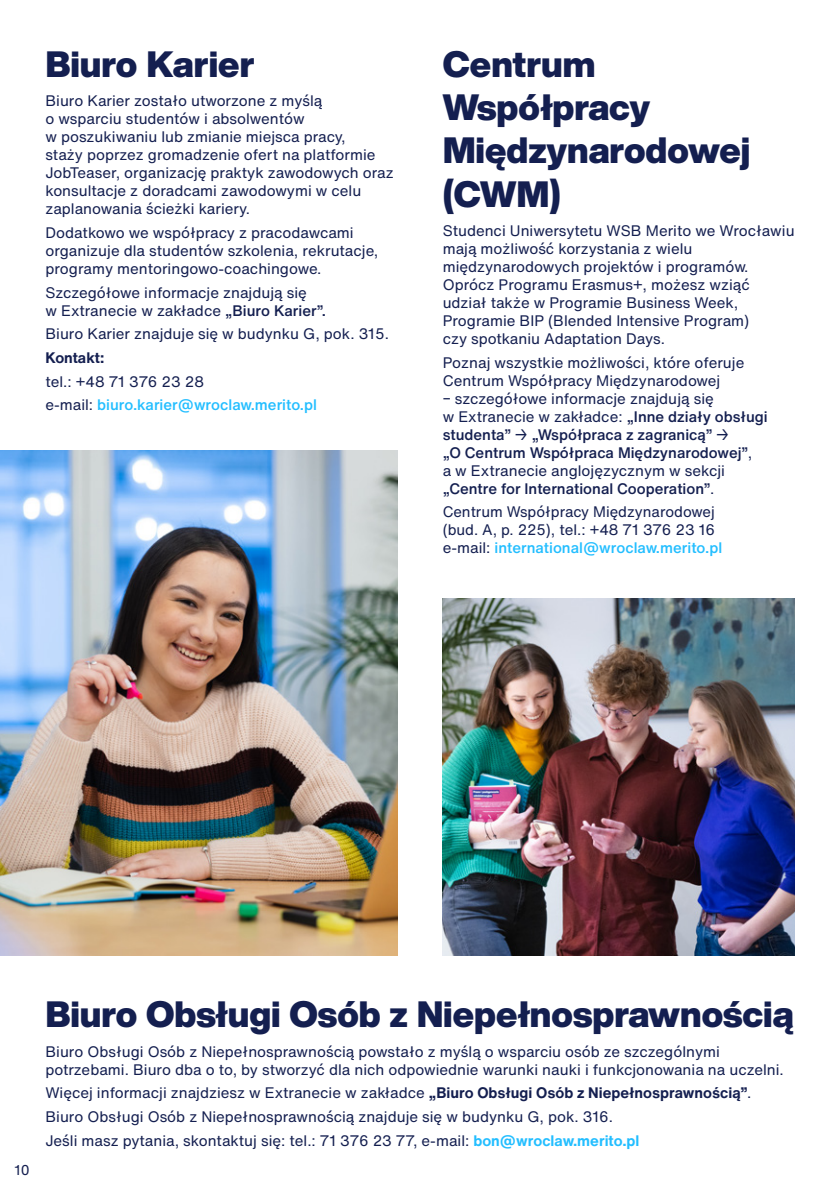
<style>
.page{position:relative;width:840px;height:1191px;background:#fff}
.page>*{position:absolute;margin:0;border:0;box-sizing:border-box;transform-origin:0 0}
.nagłówek{font:900 36px/43.2px "Helvetica Now Display";color:#141f50}
.t1{font:15px/18px "Helvetica Now Text";color:#141f50}
.t2{font:500 15px/18px "Helvetica Now Text";color:#141f50}
.t3{font:500 15px "Helvetica Now Text";color:#23beff}
.t4{font:700 15px "Helvetica Now Text";color:#141f50}
.t5{font:14px "Helvetica Now Text";color:#141f50}
.s1{font-weight:500}
.s2{font-weight:400;color:#141f50}
.s3{font-weight:400}
.s4{font-weight:500;color:#23beff}
.s5{font-weight:700}
.s6{font-weight:700;color:#23beff}
</style>
<div class="page">
<img style="left:0;top:450px;width:397px;height:505px">
<img style="left:442px;top:598px;width:352px;height:357px">
<p class="nagłówek" style="left:45px;top:42px;width:211px">Biuro Karier</p>
<p class="t1" style="left:45px;top:92px;width:350px">Biuro Karier zostało utworzone z myślą<br>o wsparciu studentów i absolwentów<br>w poszukiwaniu lub zmianie miejsca pracy,<br>staży poprzez gromadzenie ofert na platformie JobTeaser, organizację praktyk zawodowych oraz konsultacje z doradcami zawodowymi w celu zaplanowania ścieżki kariery.</p>
<p class="t1" style="left:45px;top:224px;width:334px">Dodatkowo we współpracy z pracodawcami organizuje dla studentów szkolenia, rekrutacje, programy mentoringowo-coachingowe.</p>
<p class="t1" style="left:45px;top:283px;width:282px">Szczegółowe informacje znajdują się<br>w Extranecie w zakładce <span class="s1">„Biuro Karier”.</span></p>
<p class="t1" style="left:45px;top:325px;width:345px">Biuro Karier znajduje się w budynku G, pok. 315.</p>
<p class="t4" style="left:45px;top:347px;width:60px">Kontakt:</p>
<p class="t1" style="left:45px;top:372px;width:160px">tel.: +48 71 376 23 28</p>
<p class="t3" style="left:45px;top:395px;width:273px"><span class="s2">e-mail:</span> biuro.karier@wroclaw.merito.pl</p>
<p class="nagłówek" style="left:442px;top:42px;width:309px">Centrum<br>Współpracy<br>Międzynarodowej (CWM)</p>
<p class="t1" style="left:442px;top:222px;width:353px">Studenci Uniwersytetu WSB Merito we Wrocławiu mają możliwość korzystania z wielu międzynarodowych projektów i programów.<br>Oprócz Programu Erasmus+, możesz wziąć udział także w Programie Business Week, Programie BIP (Blended Intensive Program)<br>czy spotkaniu Adaptation Days.</p>
<p class="t1" style="left:442px;top:353px;width:303px">Poznaj wszystkie możliwości, które oferuje<br>Centrum Współpracy Międzynarodowej</p>
<p class="t2" style="left:442px;top:389px;width:326px"><span class="s3">– szczegółowe informacje znajdują się<br>w Extranecie w zakładce:</span> „Inne działy obsługi studenta” <span class="s3">→</span> „Współpraca z zagranicą” <span class="s3">→<br></span>„O Centrum Współpraca Międzynarodowej”<span class="s3">,<br>a w Extranecie anglojęzycznym w sekcji </span>„Centre for International Cooperation”<span class="s3">.</span></p>
<p class="t1" style="left:442px;top:503px;width:281px">Centrum Współpracy Międzynarodowej (bud. A, p. 225), tel.: +48 71 376 23 16 e-mail: <span class="s4">international@wroclaw.merito.pl</span></p>
<p class="t5" style="left:14px;top:1160px;width:17px">10</p>
<p class="nagłówek" style="left:45px;top:992px;width:750px">Biuro Obsługi Osób z Niepełnosprawnością</p>
<p class="t1" style="left:45px;top:1042px;width:739px">Biuro Obsługi Osób z Niepełnosprawnością powstało z myślą o wsparciu osób ze szczególnymi potrzebami. Biuro dba o to, by stworzyć dla nich odpowiednie warunki nauki i funkcjonowania na uczelni.</p>
<p class="t1" style="left:45px;top:1084px;width:707px">Więcej informacji znajdziesz w Extranecie w zakładce <span class="s5">„Biuro Obsługi Osób z Niepełnosprawnością”</span>.</p>
<p class="t1" style="left:45px;top:1107px;width:569px">Biuro Obsługi Osób z Niepełnosprawnością znajduje się w budynku G, pok. 316.</p>
<p class="t1" style="left:45px;top:1131px;width:595px">Jeśli masz pytania, skontaktuj się: tel.: 71 376 23 77, e-mail: <span class="s6">bon@wroclaw.merito.pl</span></p>
</div>
